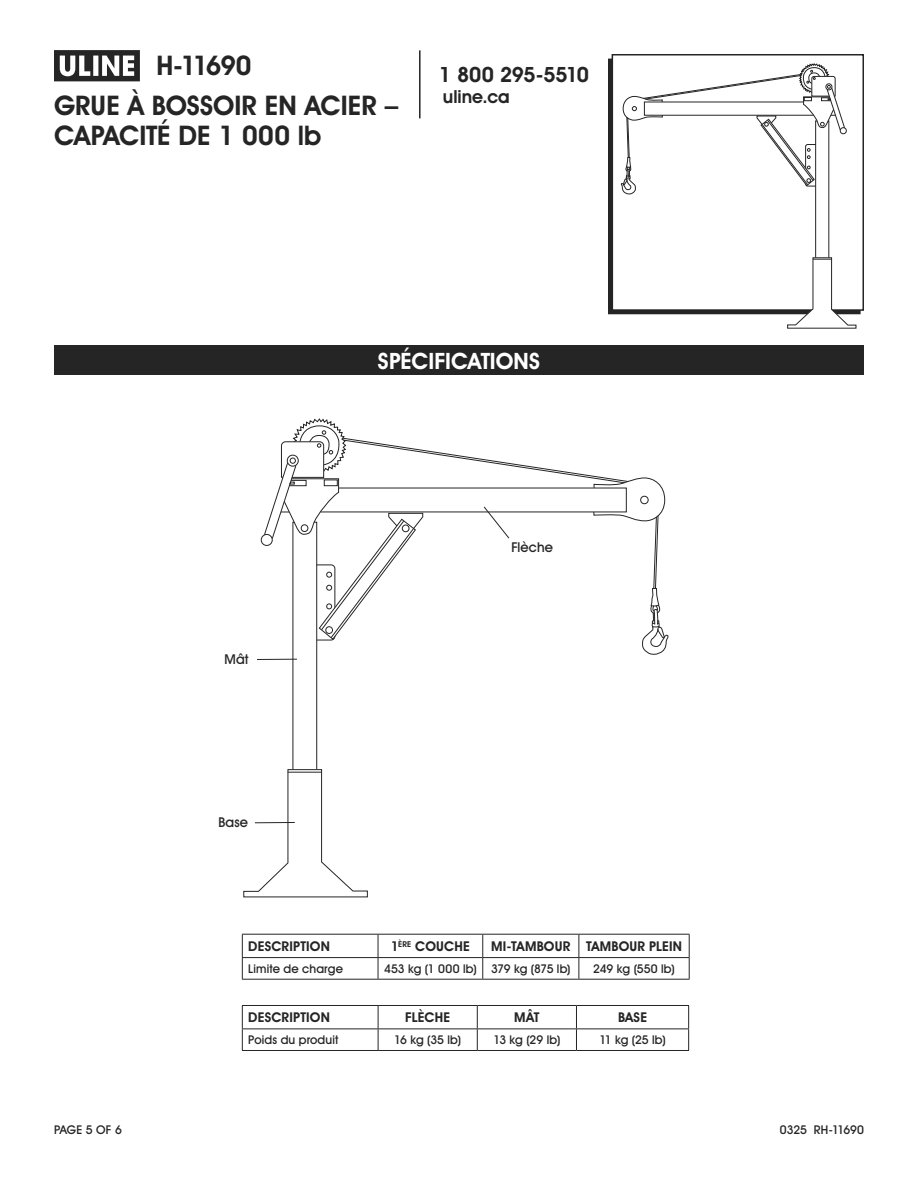
<style>
.page{position:relative;width:918px;height:1188px;background:#fff}
.page>*{position:absolute;margin:0;border:0;box-sizing:border-box;transform-origin:0 0}
.t1{font:700 27px/30px "Uline Two Knine";color:#252525}
.t2{font:700 22.5px "Uline Two Knine";color:#fff}
.t3{font:700 21px "Uline Two Knine";letter-spacing:-.02em;color:#252525}
.t4{font:700 18px "Uline Two Knine";color:#252525}
.t5{font:700 13.5px "Uline Two Knine";letter-spacing:.015em;color:#252525}
.t6{font:13.5px "Uline Two Knine";letter-spacing:.01em;color:#252525}
.t7{font:12px "Uline Two Knine";letter-spacing:.005em;color:#252525}
</style>
<div class="page">
<hr style="left:419px;top:50px;width:2px;height:68px;background:#252525">
<svg style="left:54px;top:50px;width:86px;height:31px"></svg>
<div style="left:54px;top:345px;width:810px;height:30px;background:#252525"></div>
<hr style="left:242px;top:934px;width:136px;height:1px;background:#252525">
<hr style="left:378px;top:934px;width:105px;height:1px;background:#252525">
<hr style="left:483px;top:934px;width:96px;height:1px;background:#252525">
<hr style="left:579px;top:934px;width:111px;height:1px;background:#252525">
<svg style="left:242px;top:935px;width:1px;height:44px"></svg>
<svg style="left:378px;top:935px;width:1px;height:44px"></svg>
<svg style="left:482px;top:935px;width:1px;height:44px"></svg>
<svg style="left:579px;top:935px;width:1px;height:44px"></svg>
<svg style="left:689px;top:935px;width:1px;height:44px"></svg>
<hr style="left:242px;top:979px;width:136px;height:1px;background:#252525">
<hr style="left:378px;top:979px;width:105px;height:1px;background:#252525">
<hr style="left:483px;top:979px;width:96px;height:1px;background:#252525">
<hr style="left:579px;top:979px;width:111px;height:1px;background:#252525">
<hr style="left:242px;top:957px;width:136px;height:1px;background:#252525">
<hr style="left:378px;top:957px;width:105px;height:1px;background:#252525">
<hr style="left:483px;top:957px;width:96px;height:1px;background:#252525">
<hr style="left:579px;top:957px;width:111px;height:1px;background:#252525">
<hr style="left:242px;top:1005px;width:136px;height:1px;background:#252525">
<hr style="left:378px;top:1005px;width:99px;height:1px;background:#252525">
<hr style="left:477px;top:1005px;width:99px;height:1px;background:#252525">
<hr style="left:576px;top:1005px;width:113px;height:1px;background:#252525">
<svg style="left:242px;top:1006px;width:1px;height:44px"></svg>
<svg style="left:378px;top:1006px;width:1px;height:44px"></svg>
<svg style="left:477px;top:1006px;width:1px;height:44px"></svg>
<svg style="left:576px;top:1006px;width:1px;height:44px"></svg>
<svg style="left:688px;top:1006px;width:1px;height:44px"></svg>
<hr style="left:242px;top:1050px;width:136px;height:1px;background:#252525">
<hr style="left:378px;top:1050px;width:99px;height:1px;background:#252525">
<hr style="left:477px;top:1050px;width:99px;height:1px;background:#252525">
<hr style="left:576px;top:1050px;width:113px;height:1px;background:#252525">
<hr style="left:242px;top:1029px;width:136px;height:1px;background:#252525">
<hr style="left:378px;top:1029px;width:99px;height:1px;background:#252525">
<hr style="left:477px;top:1029px;width:99px;height:1px;background:#252525">
<hr style="left:576px;top:1029px;width:113px;height:1px;background:#252525">
<svg style="left:243px;top:769px;width:125px;height:129px"></svg>
<hr style="left:288px;top:772px;width:34px;height:1px;background:#252525">
<div style="left:292px;top:522px;width:25px;height:248px;border:1px solid #252525"></div>
<div style="left:261px;top:534px;width:11px;height:11px;background:#717171;border-radius:50%"></div>
<div style="left:261px;top:534px;width:12px;height:12px;border:1px solid #252525;border-radius:50%"></div>
<div style="left:608px;top:59px;width:253px;height:255px;border:2px solid #252525"></div>
<div style="left:612px;top:55px;width:251px;height:255px;background:#fff"></div>
<div style="left:612px;top:54px;width:252px;height:257px;border:2px solid #252525"></div>
<svg style="left:787px;top:257px;width:70px;height:72px"></svg>
<div style="left:815px;top:121px;width:14px;height:137px;border:1px solid #252525"></div>
<div style="left:840px;top:127px;width:7px;height:7px;border:1px solid #252525;border-radius:50%"></div>
<svg style="left:621px;top:63px;width:225px;height:132px"></svg>
<svg style="left:263px;top:418px;width:406px;height:245px"></svg>
<hr style="left:257px;top:659px;width:40px;height:1px;background:#252525">
<hr style="left:255px;top:822px;width:40px;height:1px;background:#252525">
<h1 class="t1" style="left:157px;top:50px;width:97px">H-11690</h1>
<h1 class="t1" style="left:54px;top:90px;width:346px">GRUE À BOSSOIR EN ACIER –<br>CAPACITÉ DE 1 000 lb</h1>
<h3 class="t3" style="left:439px;top:62px;width:152px">1 800 295-5510</h3>
<h3 class="t4" style="left:443px;top:86px;width:68px">uline.ca</h3>
<h2 class="t2" style="left:378px;top:347px;width:164px">SPÉCIFICATIONS</h2>
<p class="t6" style="left:224px;top:651px;width:26px">Mât</p>
<p class="t6" style="left:218px;top:814px;width:31px">Base</p>
<p class="t6" style="left:511px;top:539px;width:43px">Flèche</p>
<p class="t5" style="left:248px;top:938px;width:83px">DESCRIPTION</p>
<p class="t5" style="left:391px;top:938px;width:80px">1<sup>ÈRE</sup> COUCHE</p>
<p class="t5" style="left:491px;top:938px;width:192px">MI-TAMBOUR TAMBOUR PLEIN</p>
<p class="t7" style="left:248px;top:961px;width:96px">Limite de charge</p>
<p class="t7" style="left:384px;top:961px;width:188px">453 kg (1 000 lb) 379 kg (875 lb)</p>
<p class="t7" style="left:593px;top:961px;width:83px">249 kg (550 lb)</p>
<p class="t5" style="left:248px;top:1009px;width:83px">DESCRIPTION</p>
<p class="t5" style="left:405px;top:1009px;width:47px">FLÈCHE</p>
<p class="t5" style="left:514px;top:1009px;width:27px">MÂT</p>
<p class="t5" style="left:618px;top:1009px;width:31px">BASE</p>
<p class="t7" style="left:248px;top:1033px;width:92px">Poids du produit</p>
<p class="t7" style="left:394px;top:1033px;width:68px">16 kg (35 lb)</p>
<p class="t7" style="left:493px;top:1033px;width:69px">13 kg (29 lb)</p>
<p class="t7" style="left:599px;top:1033px;width:68px">11 kg (25 lb)</p>
<p class="t7" style="left:54px;top:1122px;width:69px">PAGE 5 OF 6</p>
<p class="t7" style="left:780px;top:1122px;width:86px">0325 RH-11690</p>
</div>
